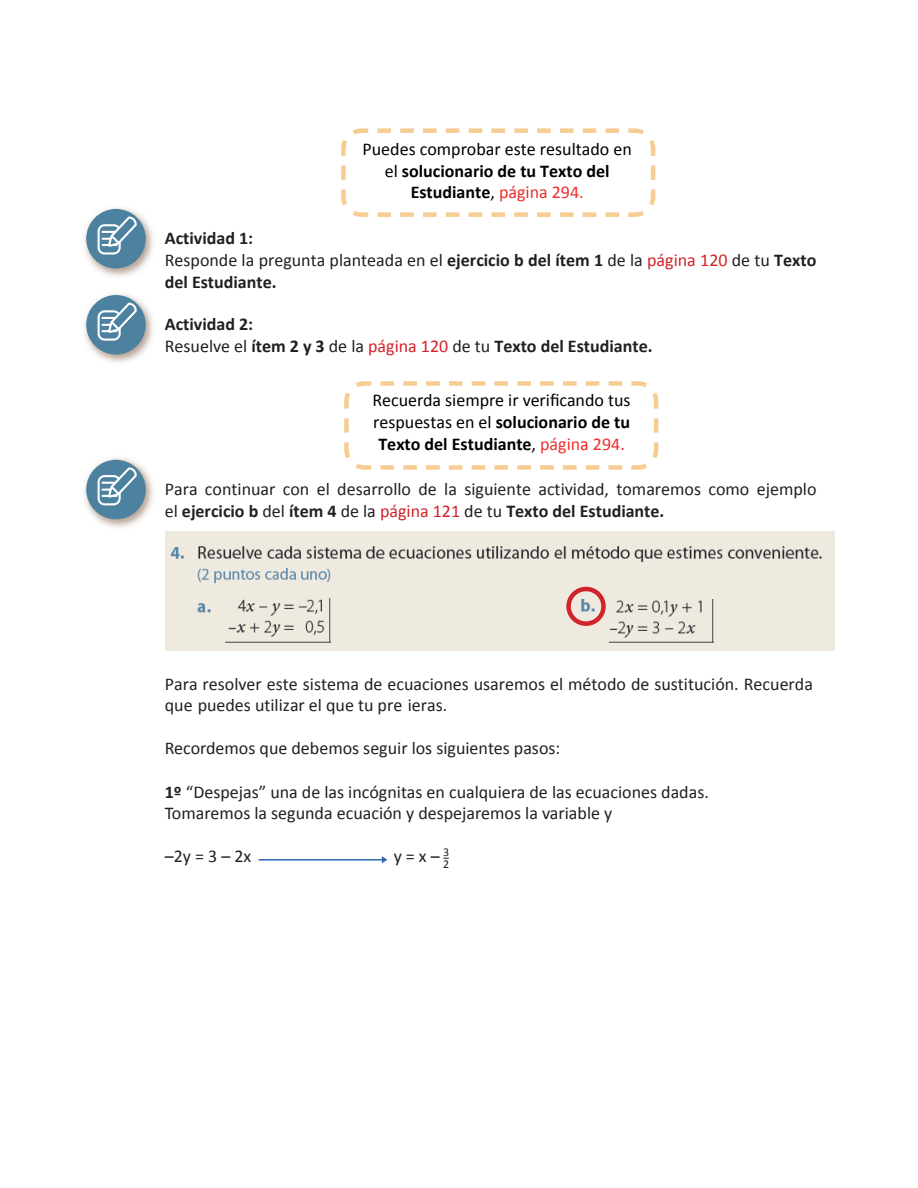
<style>
.page{position:relative;width:918px;height:1188px;background:#fff}
.page>*{position:absolute;margin:0;border:0;box-sizing:border-box;transform-origin:0 0}
.t1{font:18px/21.6px "Calibri";color:#231f20}
.t2{font:18px/21.6px "Calibri";color:#000001;text-align:center}
.t3{font:700 18px/21.6px "Calibri";color:#231f20}
.t4{font:12px "Calibri";color:#231f20}
.s1{font-weight:700}
.s2{color:#ee2d2d}
.s3{color:#d1232a}
.s4{font-weight:400}
.s5{font-weight:400;color:#d1232a}
.s6{font-style:inherit}
</style>
<div class="page">
<svg style="left:341px;top:128px;width:315px;height:89px"></svg>
<img style="left:84px;top:207px;width:69px;height:70px">
<div style="left:86px;top:209px;width:60px;height:59px;background:#4c829f;border-radius:50%"></div>
<svg style="left:98px;top:217px;width:39px;height:38px"></svg>
<svg style="left:344px;top:381px;width:315px;height:89px"></svg>
<img style="left:84px;top:293px;width:69px;height:70px">
<div style="left:86px;top:295px;width:60px;height:60px;background:#4c829f;border-radius:50%"></div>
<svg style="left:98px;top:303px;width:39px;height:38px"></svg>
<img style="left:84px;top:457px;width:69px;height:71px">
<div style="left:86px;top:460px;width:60px;height:59px;background:#4c829f;border-radius:50%"></div>
<svg style="left:98px;top:467px;width:39px;height:38px"></svg>
<img style="left:165px;top:531px;width:669px;height:119px">
<div style="left:566px;top:587px;width:40px;height:39px;border:4px solid #d1232a;border-radius:17px"></div>
<hr style="left:259px;top:859px;width:123px;height:2px;background:#2d66b1">
<svg style="left:382px;top:856px;width:5px;height:7px"></svg>
<p class="t2" style="left:363px;top:137px;width:271px">Puedes comprobar este resultado en el <span class="s1">solucionario de tu</span> <span class="s1">Texto del<br>Estudiante</span>, <span class="s2">página 294.</span></p>
<p class="t1" style="left:165px;top:227px;width:653px"><span class="s1">Actividad 1:<br></span>Responde la pregunta planteada en el <span class="s1">ejercicio b del ítem 1</span> de la <span class="s3">página 120</span> de tu <span class="s1">Texto del Estudiante.</span></p>
<p class="t3" style="left:165px;top:313px;width:489px">Actividad 2:<br><span class="s4">Resuelve el</span> ítem 2 y 3 <span class="s4">de la</span> <span class="s5">página 120</span> <span class="s4">de tu</span> <span class="s6">Texto del Estudiante</span>.</p>
<p class="t2" style="left:373px;top:389px;width:259px;text-align:justify">Recuerda siempre ir verificando tus respuestas en el <span class="s1">solucionario de tu </span><span class="s1">Texto del Estudiante</span>, <span class="s2">página 294</span><span class="s3">.</span></p>
<p class="t1" style="left:165px;top:478px;width:653px">Para continuar con el desarrollo de la siguiente actividad, tomaremos como ejemplo el <span class="s1">ejercicio b</span> del <span class="s1">ítem 4</span> de la <span class="s3">página 121</span> de tu <span class="s1">Texto del Estudiante</span><span class="s1">.</span></p>
<p class="t1" style="left:165px;top:672px;width:650px">Para resolver este sistema de ecuaciones usaremos el método de sustitución. Recuerda que puedes utilizar el que tu pre ieras.</p>
<p class="t1" style="left:165px;top:737px;width:397px">Recordemos que debemos seguir los siguientes pasos:</p>
<p class="t1" style="left:165px;top:780px;width:546px"><span class="s1">1º</span> “Despejas” una de las incógnitas en cualquiera de las ecuaciones dadas.<br>Tomaremos la segunda ecuación y despejaremos la variable y</p>
<p class="t1" style="left:165px;top:845px;width:88px">–2y = 3 – 2x</p>
<p class="t1" style="left:394px;top:845px;width:48px">y = x –</p>
<p class="t4" style="left:443px;top:845px;width:8px">3</p>
<p class="t4" style="left:443px;top:857px;width:8px">2</p>
</div>
